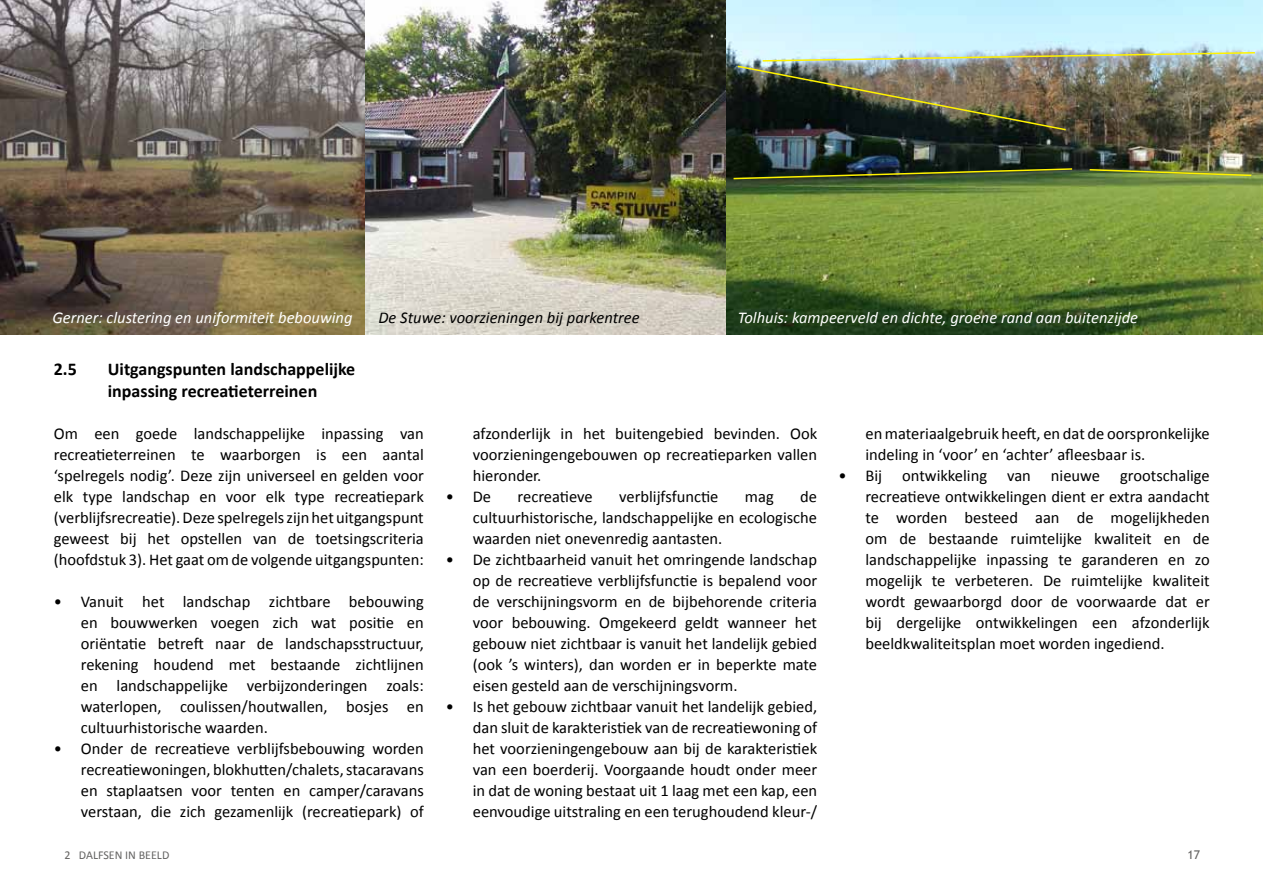
<style>
.page{position:relative;width:1263px;height:893px;background:#fff}
.page>*{position:absolute;margin:0;border:0;box-sizing:border-box;transform-origin:0 0}
.t1{font:700 18px/21.6px "Calibri";color:#000}
.t2{font:16.5px/21px "Calibri";color:#000;text-align:justify}
.t3{font:italic 16.5px "Calibri";color:#fff}
.t4{font:italic 16.5px "Calibri";color:#000}
.t5{font:12px "Calibri";color:#646362}
.t6{font:12px "Trebuchet MS";color:#646362}
</style>
<div class="page">
<img style="left:364px;top:0;width:899px;height:334px">
<img style="left:0;top:0;width:364px;height:334px">
<img style="left:736px;top:51px;width:520px;height:80px">
<svg style="left:732px;top:167px;width:342px;height:13px;background:#3b481f"></svg>
<svg style="left:1088px;top:168px;width:165px;height:9px"></svg>
<p class="t3" style="left:52px;top:306px;width:302px">Gerner: clustering en uniformiteit bebouwing</p>
<p class="t4" style="left:378px;top:306px;width:263px">De Stuwe: voorzieningen bij parkentree</p>
<p class="t3" style="left:738px;top:306px;width:402px">Tolhuis: kampeerveld en dichte, groene rand aan buitenzijde</p>
<p class="t1" style="left:54px;top:358px;width:25px">2.5</p>
<p class="t1" style="left:108px;top:358px;width:249px">Uitgangspunten landschappelijke inpassing recreatieterreinen</p>
<p class="t2" style="left:54px;top:423px;width:371px">Om een goede landschappelijke inpassing van recreatieterreinen te waarborgen is een aantal ‘spelregels nodig’. Deze zijn universeel en gelden voor elk type landschap en voor elk type recreatiepark (verblijfsrecreatie).Deze spelregelszijn het uitgangspunt geweest bij het opstellen van de toetsingscriteria (hoofdstuk 3). Het gaat om de volgende uitgangspunten:</p>
<p class="t2" style="left:81px;top:591px;width:344px;text-indent:-27px">• Vanuit het landschap zichtbare bebouwing en bouwwerken voegen zich wat positie en oriëntatie betreft naar de landschapsstructuur, rekening houdend met bestaande zichtlijnen en landschappelijke verbijzonderingen zoals: waterlopen, coulissen/houtwallen, bosjes en cultuurhistorische waarden.</p>
<p class="t2" style="left:81px;top:738px;width:344px;text-indent:-27px">• Onder de recreatieve verblijfsbebouwing worden recreatiewoningen, blokhutten/chalets,stacaravans en staplaatsen voor tenten en camper/caravans verstaan, die zich gezamenlijk (recreatiepark) of</p>
<p class="t2" style="left:473px;top:423px;width:346px">afzonderlijk in het buitengebied bevinden. Ook voorzieningengebouwen op recreatieparken vallen hieronder.</p>
<p class="t2" style="left:446px;top:486px;width:47px">• De</p>
<p class="t2" style="left:518px;top:486px;width:77px">recreatieve</p>
<p class="t2" style="left:619px;top:486px;width:101px">verblijfsfunctie</p>
<p class="t2" style="left:745px;top:486px;width:30px">mag</p>
<p class="t2" style="left:473px;top:486px;width:346px;text-indent:327px">de cultuurhistorische, landschappelijke en ecologische waarden niet onevenredig aantasten.</p>
<p class="t2" style="left:473px;top:549px;width:346px;text-indent:-27px">• De zichtbaarheid vanuit het omringende landschap op de recreatieve verblijfsfunctie is bepalend voor de verschijningsvorm en de bijbehorende criteria voor bebouwing. Omgekeerd geldt wanneer het gebouw niet zichtbaar is vanuit het landelijk gebied (ook ’s winters), dan worden er in beperkte mate eisen gesteld aan de verschijningsvorm.</p>
<p class="t2" style="left:473px;top:696px;width:346px;text-indent:-27px">• Is het gebouw zichtbaar vanuit het landelijk gebied, dan sluit de karakteristiek van de recreatiewoning of het voorzieningengebouw aan bij de karakteristiek van een boerderij. Voorgaande houdt onder meer in dat de woning bestaat uit 1 laag met een kap, een eenvoudige uitstraling en een terughoudend kleur-/</p>
<p class="t2" style="left:865px;top:423px;width:346px">en materiaalgebruik heeft, en dat de oorspronkelijke indeling in ‘voor’ en ‘achter’ afleesbaar is.</p>
<p class="t2" style="left:865px;top:465px;width:346px;text-indent:-27px">• Bij ontwikkeling van nieuwe grootschalige recreatieve ontwikkelingen dient er extra aandacht te worden besteed aan de mogelijkheden om de bestaande ruimtelijke kwaliteit en de landschappelijke inpassing te garanderen en zo mogelijk te verbeteren. De ruimtelijke kwaliteit wordt gewaarborgd door de voorwaarde dat er bij dergelijke ontwikkelingen een afzonderlijk beeldkwaliteitsplan moet worden ingediend.</p>
<p class="t5" style="left:65px;top:848px;width:106px">2 DALFSEN IN BEELD</p>
<p class="t6" style="left:1187px;top:848px;width:14px">17</p>
</div>
